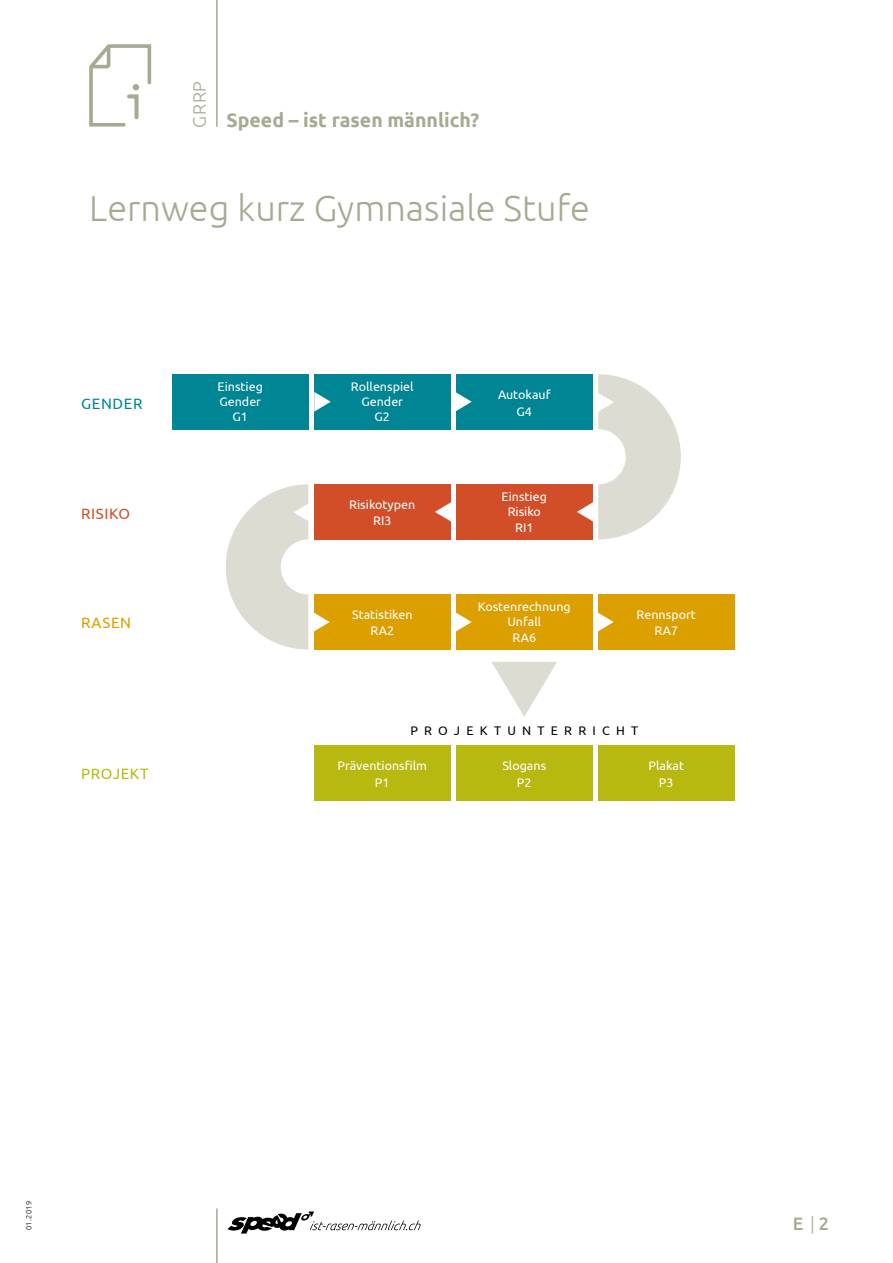
<style>
.page{position:relative;width:893px;height:1263px;background:#fff}
.page>*{position:absolute;margin:0;border:0;box-sizing:border-box;transform-origin:0 0}
.t1{font:300 36px "Ubuntu";color:#a7aa92}
.t2{font:700 19.5px "Ubuntu";color:#a7aa92}
.t3{font:300 18px "Ubuntu";color:#a7aa92}
.t4{font:500 18px "Ubuntu";color:#a7aa92}
.t5{font:15px "Ubuntu";letter-spacing:.04em;color:#b7b911}
.t6{font:15px "Ubuntu";letter-spacing:.04em;color:#008595}
.t7{font:15px "Ubuntu";letter-spacing:.04em;color:#d24e29}
.t8{font:15px "Ubuntu";letter-spacing:.05em;color:#dc9f00}
.t9{font:12.45px/15.3px "Ubuntu";color:#fff;text-align:center}
.t10{font:12.45px "Ubuntu";letter-spacing:.5em;color:#000}
.t11{font:300 7.5px "Ubuntu";letter-spacing:.04em;color:#000}
.s1{font-weight:300}
</style>
<div class="page">
<hr style="left:216px;top:0;width:2px;height:126px;background:#a7aa92">
<hr style="left:216px;top:1209px;width:2px;height:54px;background:#a7aa92">
<svg style="left:227px;top:1211px;width:194px;height:22px"></svg>
<svg style="left:89px;top:44px;width:63px;height:83px"></svg>
<div style="left:456px;top:484px;width:136px;height:55px;background:#d24e29"></div>
<div style="left:172px;top:374px;width:136px;height:55px;background:#008595"></div>
<div style="left:314px;top:374px;width:136px;height:55px;background:#008595"></div>
<div style="left:314px;top:484px;width:136px;height:55px;background:#d24e29"></div>
<div style="left:314px;top:594px;width:136px;height:55px;background:#dc9f00"></div>
<div style="left:314px;top:746px;width:136px;height:55px;background:#b7b911"></div>
<div style="left:456px;top:374px;width:136px;height:55px;background:#008595"></div>
<svg style="left:492px;top:662px;width:65px;height:55px"></svg>
<div style="left:456px;top:594px;width:136px;height:55px;background:#dc9f00"></div>
<div style="left:456px;top:746px;width:136px;height:55px;background:#b7b911"></div>
<div style="left:598px;top:594px;width:136px;height:55px;background:#dc9f00"></div>
<div style="left:598px;top:746px;width:136px;height:55px;background:#b7b911"></div>
<svg style="left:456px;top:392px;width:16px;height:19px"></svg>
<svg style="left:435px;top:502px;width:16px;height:20px"></svg>
<svg style="left:314px;top:392px;width:17px;height:20px"></svg>
<svg style="left:577px;top:374px;width:104px;height:165px"></svg>
<svg style="left:226px;top:484px;width:104px;height:165px"></svg>
<svg style="left:456px;top:612px;width:16px;height:20px"></svg>
<svg style="left:598px;top:612px;width:16px;height:20px"></svg>
<h3 class="t3" style="left:188px;top:128px;width:48px;rotate:-90deg">GRRP</h3>
<h2 class="t2" style="left:226px;top:108px;width:254px">Speed – ist rasen männlich?</h2>
<h1 class="t1" style="left:89px;top:187px;width:502px">Lernweg kurz Gymnasiale Stufe</h1>
<p class="t6" style="left:81px;top:394px;width:63px">GENDER</p>
<p class="t7" style="left:81px;top:504px;width:51px">RISIKO</p>
<p class="t8" style="left:81px;top:613px;width:51px">RASEN</p>
<p class="t5" style="left:81px;top:764px;width:69px">PROJEKT</p>
<p class="t9" style="left:218px;top:378px;width:47px">Einstieg<br>Gender<br>G1</p>
<p class="t9" style="left:351px;top:378px;width:64px">Rollenspiel<br>Gender<br>G2</p>
<p class="t9" style="left:349px;top:495px;width:67px;line-height:16.6px">Risikotypen<br>RI3</p>
<p class="t9" style="left:352px;top:605px;width:62px;line-height:16.6px">Statistiken<br>RA2</p>
<p class="t9" style="left:498px;top:386px;width:54px;line-height:16.6px">Autokauf<br>G4</p>
<p class="t9" style="left:502px;top:489px;width:47px">Einstieg<br>Risiko<br>RI1</p>
<p class="t9" style="left:478px;top:599px;width:95px">Kostenrechnung<br>Unfall<br>RA6</p>
<p class="t9" style="left:637px;top:605px;width:61px;line-height:16.6px">Rennsport<br>RA7</p>
<p class="t10" style="left:410px;top:723px;width:229px">PROJEKTUNTERRICHT</p>
<p class="t9" style="left:338px;top:757px;width:91px;line-height:16.6px">Präventionsfilm<br>P1</p>
<p class="t9" style="left:502px;top:757px;width:45px;line-height:16.6px">Slogans<br>P2</p>
<p class="t9" style="left:648px;top:757px;width:37px;line-height:16.6px">Plakat<br>P3</p>
<p class="t11" style="left:24px;top:1230px;width:31px;rotate:-90deg">01.2019</p>
<h3 class="t4" style="left:793px;top:1212px;width:38px">E <span class="s1">|</span> 2</h3>
</div>
